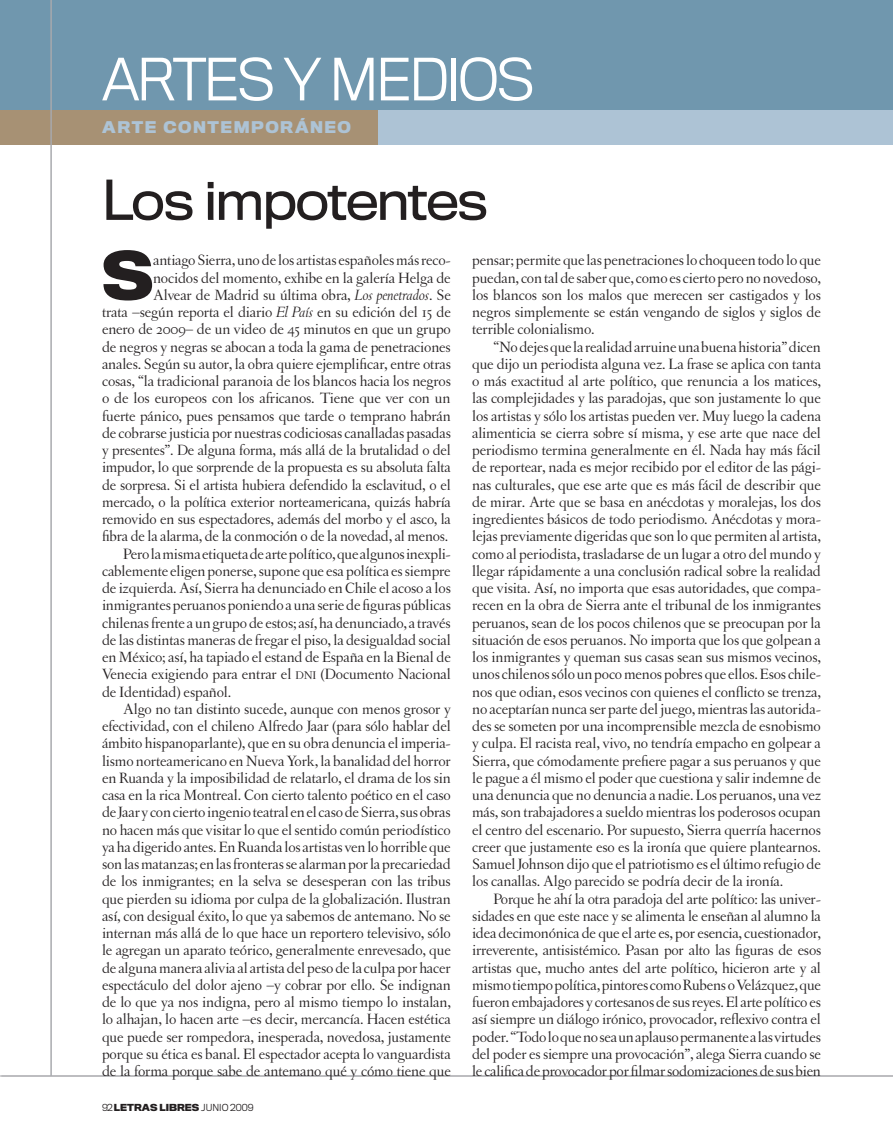
<style>
.page{position:relative;width:893px;height:1148px;background:#fff}
.page>*{position:absolute;margin:0;border:0;box-sizing:border-box;transform-origin:0 0}
.t1{font:700 62.1px "Titling Gothic FB Normal";color:#231f20}
.t2{font:300 54px "Titling Gothic FB Normal";letter-spacing:-.05em;color:#fff}
.t3{font:51px "Titling Gothic FB Normal";letter-spacing:-.03em;color:#231f20}
.t4{font:15.75px/17.2px "Letras Oldstyle";letter-spacing:-.01em;color:#231f20;text-align:justify}
.t5{font:700 15px "Titling Gothic FB Normal";letter-spacing:.1em;color:#adc3d5}
.t6{font:700 9px "Titling Gothic FB Normal";color:#231f20}
.s1{font-style:italic}
.s2{font-size:11.85px}
.s3{font-weight:300}
</style>
<div class="page">
<div style="left:0;top:0;width:893px;height:110px;background:#7097ae"></div>
<div style="left:0;top:110px;width:409px;height:35px;background:#a79174"></div>
<div style="left:378px;top:110px;width:515px;height:35px;background:#adc3d5"></div>
<hr style="left:0;top:1076px;width:893px;height:1px;background:#a8a9ad">
<hr style="left:51px;top:0;width:1px;height:1076px;background:#a8a9ad">
<h2 class="t2" style="left:102px;top:48px;width:435px">ARTES Y MEDIOS</h2>
<p class="t5" style="left:102px;top:118px;width:15px">ART</p>
<p class="t5" style="left:145px;top:118px;width:208px">E CONTEMPORÁNEO</p>
<h3 class="t3" style="left:102px;top:170px;width:388px">Los impotentes</h3>
<h1 class="t1" style="left:102px;top:237px;width:53px">S</h1>
<p class="t4" style="left:153px;top:252px;width:299px">antiago Sierra, uno de los artistas españoles más reco-</p>
<p class="t4" style="left:153px;top:269px;width:299px">nocidos del momento, exhibe en la galería Helga de</p>
<p class="t4" style="left:153px;top:286px;width:299px">Alvear de Madrid su última obra, <span class="s1">Los penetrados</span>. Se</p>
<p class="t4" style="left:102px;top:303px;width:350px">trata –según reporta el diario <span class="s1">El País</span> en su edición del 15 de</p>
<p class="t4" style="left:102px;top:321px;width:350px">enero de 2009– de un video de 45 minutos en que un grupo</p>
<p class="t4" style="left:102px;top:338px;width:350px">de negros y negras se abocan a toda la gama de penetraciones</p>
<p class="t4" style="left:102px;top:355px;width:350px">anales. Según su autor, la obra quiere ejemplificar, entre otras</p>
<p class="t4" style="left:102px;top:372px;width:350px">cosas, “la tradicional paranoia de los blancos hacia los negros</p>
<p class="t4" style="left:102px;top:390px;width:350px">o de los europeos con los africanos. Tiene que ver con un</p>
<p class="t4" style="left:102px;top:407px;width:350px">fuerte pánico, pues pensamos que tarde o temprano habrán</p>
<p class="t4" style="left:102px;top:424px;width:350px">de cobrarse justicia por nuestras codiciosas canalladas pasadas</p>
<p class="t4" style="left:102px;top:441px;width:350px">y presentes”. De alguna forma, más allá de la brutalidad o del</p>
<p class="t4" style="left:102px;top:459px;width:350px">impudor, lo que sorprende de la propuesta es su absoluta falta</p>
<p class="t4" style="left:102px;top:476px;width:350px">de sorpresa. Si el artista hubiera defendido la esclavitud, o el</p>
<p class="t4" style="left:102px;top:493px;width:350px">mercado, o la política exterior norteamericana, quizás habría</p>
<p class="t4" style="left:102px;top:510px;width:350px">removido en sus espectadores, además del morbo y el asco, la</p>
<p class="t4" style="left:102px;top:528px;width:348px">fibra de la alarma, de la conmoción o de la novedad, al menos.</p>
<p class="t4" style="left:123px;top:545px;width:329px">Pero la misma etiqueta de arte político, que algunos inexpli-</p>
<p class="t4" style="left:102px;top:562px;width:350px">cablemente eligen ponerse, supone que esa política es siempre</p>
<p class="t4" style="left:102px;top:579px;width:350px">de izquierda. Así, Sierra ha denunciado en Chile el acoso a los</p>
<p class="t4" style="left:102px;top:597px;width:350px">inmigrantes peruanos poniendo a una serie de figuras públicas</p>
<p class="t4" style="left:102px;top:614px;width:350px">chilenas frente a un grupo de estos; así, ha denunciado, a través</p>
<p class="t4" style="left:102px;top:631px;width:350px">de las distintas maneras de fregar el piso, la desigualdad social</p>
<p class="t4" style="left:102px;top:648px;width:350px">en México; así, ha tapiado el estand de España en la Bienal de</p>
<p class="t4" style="left:102px;top:666px;width:350px">Venecia exigiendo para entrar el <span class="s2">dni</span> (Documento Nacional</p>
<p class="t4" style="left:102px;top:683px;width:131px">de Identidad) español.</p>
<p class="t4" style="left:123px;top:700px;width:329px">Algo no tan distinto sucede, aunque con menos grosor y</p>
<p class="t4" style="left:102px;top:717px;width:350px">efectividad, con el chileno Alfredo Jaar (para sólo hablar del</p>
<p class="t4" style="left:102px;top:735px;width:350px">ámbito hispanoparlante), que en su obra denuncia el imperia-</p>
<p class="t4" style="left:102px;top:752px;width:350px">lismo norteamericano en Nueva York, la banalidad del horror</p>
<p class="t4" style="left:102px;top:769px;width:350px">en Ruanda y la imposibilidad de relatarlo, el drama de los sin</p>
<p class="t4" style="left:102px;top:786px;width:350px">casa en la rica Montreal. Con cierto talento poético en el caso</p>
<p class="t4" style="left:102px;top:804px;width:350px">de Jaar y con cierto ingenio teatral en el caso de Sierra, sus obras</p>
<p class="t4" style="left:102px;top:821px;width:350px">no hacen más que visitar lo que el sentido común periodístico</p>
<p class="t4" style="left:102px;top:838px;width:350px">ya ha digerido antes. En Ruanda los artistas ven lo horrible que</p>
<p class="t4" style="left:102px;top:855px;width:350px">son las matanzas; en las fronteras se alarman por la precariedad</p>
<p class="t4" style="left:102px;top:873px;width:350px">de los inmigrantes; en la selva se desesperan con las tribus</p>
<p class="t4" style="left:102px;top:890px;width:350px">que pierden su idioma por culpa de la globalización. Ilustran</p>
<p class="t4" style="left:102px;top:907px;width:350px">así, con desigual éxito, lo que ya sabemos de antemano. No se</p>
<p class="t4" style="left:102px;top:924px;width:350px">internan más allá de lo que hace un reportero televisivo, sólo</p>
<p class="t4" style="left:102px;top:942px;width:350px">le agregan un aparato teórico, generalmente enrevesado, que</p>
<p class="t4" style="left:102px;top:959px;width:350px">de alguna manera alivia al artista del peso de la culpa por hacer</p>
<p class="t4" style="left:102px;top:976px;width:350px">espectáculo del dolor ajeno –y cobrar por ello. Se indignan</p>
<p class="t4" style="left:102px;top:993px;width:350px">de lo que ya nos indigna, pero al mismo tiempo lo instalan,</p>
<p class="t4" style="left:102px;top:1011px;width:350px">lo alhajan, lo hacen arte –es decir, mercancía. Hacen estética</p>
<p class="t4" style="left:102px;top:1028px;width:350px">que puede ser rompedora, inesperada, novedosa, justamente</p>
<p class="t4" style="left:102px;top:1045px;width:350px">porque su ética es banal. El espectador acepta lo vanguardista</p>
<p class="t4" style="left:102px;top:1062px;width:350px">de la forma porque sabe de antemano qué y cómo tiene que</p>
<p class="t6" style="left:102px;top:1101px;width:153px"><span class="s3">92</span> LETRAS LIBRES <span class="s3">JUNIO 2009</span></p>
<p class="t4" style="left:472px;top:252px;width:350px">pensar; permite que las penetraciones lo choqueen todo lo que puedan, con tal de saber que, como es cierto pero no novedoso, los blancos son los malos que merecen ser castigados y los negros simplemente se están vengando de siglos y siglos de terrible colonialismo.</p>
<p class="t4" style="left:472px;top:338px;width:350px;text-indent:21px">“No dejes que la realidad arruine una buena historia” dicen que dijo un periodista alguna vez. La frase se aplica con tanta o más exactitud al arte político, que renuncia a los matices, las complejidades y las paradojas, que son justamente lo que los artistas y sólo los artistas pueden ver. Muy luego la cadena alimenticia se cierra sobre sí misma, y ese arte que nace del periodismo termina generalmente en él. Nada hay más fácil de reportear, nada es mejor recibido por el editor de las pági&shy;nas culturales, que ese arte que es más fácil de describir que de mirar. Arte que se basa en anécdotas y moralejas, los dos ingredientes básicos de todo periodismo. Anécdotas y mora&shy;lejas previamente digeridas que son lo que permiten al artista, como al periodista, trasladarse de un lugar a otro del mundo y llegar rápidamente a una conclusión radical sobre la realidad que visita. Así, no importa que esas autoridades, que compa&shy;recen en la obra de Sierra ante el tribunal de los inmigrantes peruanos, sean de los pocos chilenos que se preocupan por la situación de esos peruanos. No importa que los que golpean a los inmigrantes y queman sus casas sean sus mismos vecinos, unos chilenos sólo un poco menos pobres que ellos. Esos chile&shy;nos que odian, esos vecinos con quienes el conflicto se trenza, no aceptarían nunca ser parte del juego, mientras las autorida&shy;des se someten por una incomprensible mezcla de esnobismo y culpa. El racista real, vivo, no tendría empacho en golpear a Sierra, que cómodamente prefiere pagar a sus peruanos y que le pague a él mismo el poder que cuestiona y salir indemne de una denuncia que no denuncia a nadie. Los peruanos, una vez más, son trabajadores a sueldo mientras los poderosos ocupan el centro del escenario. Por supuesto, Sierra querría hacernos creer que justamente eso es la ironía que quiere plantearnos.<br>Samuel Johnson dijo que el patriotismo es el último refugio de los canallas. Algo parecido se podría decir de la ironía.</p>
<p class="t4" style="left:472px;top:890px;width:351px;text-indent:21px">Porque he ahí la otra paradoja del arte político: las univer&shy;sidades en que este nace y se alimenta le enseñan al alumno la idea decimonónica de que el arte es, por esencia, cuestionador, irreverente, antisistémico. Pasan por alto las figuras de esos artistas que, mucho antes del arte político, hicieron arte y al mismo tiempo política, pintores como Rubens o Velázquez, que fueron embajadores y cortesanos de sus reyes. El arte político es así siempre un diálogo irónico, provocador, reflexivo contra el poder. “Todo lo que no sea un aplauso permanente a las virtudes del poder es siempre una provocación”, alega Sierra cuando se le califica de provocador por filmar sodomizaciones de sus bien</p>
</div>
